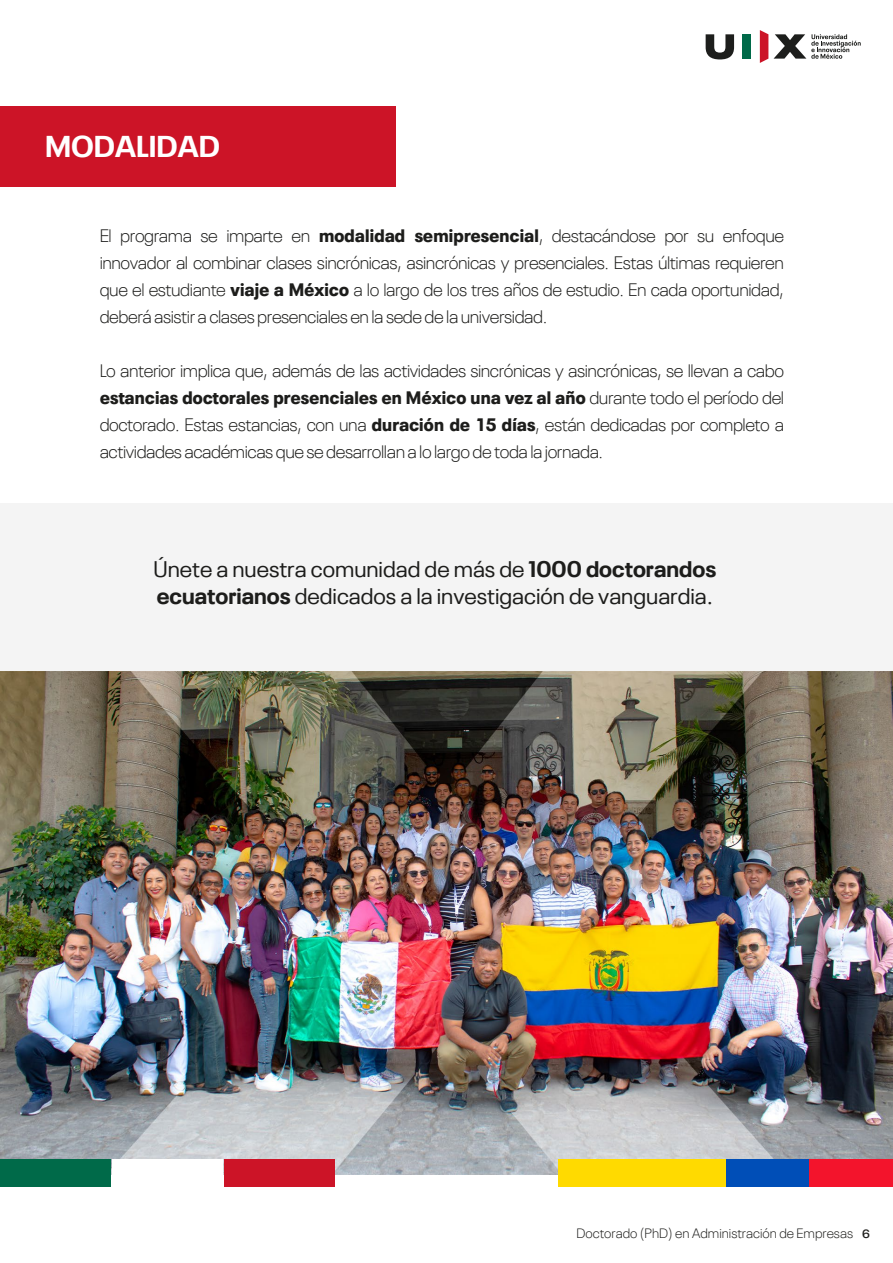
<style>
.page{position:relative;width:893px;height:1263px;background:#fff}
.page>*{position:absolute;margin:0;border:0;box-sizing:border-box;transform-origin:0 0}
.t1{font:700 30px "Neue Plak";color:#fff}
.t2{font:22.5px/27px "Neue Plak";color:#1d1d1b}
.t3{font:300 18px/27px "Neue Plak";letter-spacing:-.025em;color:#1d1d1b;text-align:justify}
.t4{font:900 18px "Neue Plak Text";letter-spacing:-.025em;color:#1d1d1b}
.t5{font:300 13.5px "Neue Plak";color:#1d1d1b}
.s1{font-family:"Neue Plak Text";font-weight:900}
.s2{font-family:"Neue Plak";font-weight:300}
.s3{font-weight:700}
.s4{font-weight:600;font-size:12px}
</style>
<div class="page">
<div style="left:0;top:504px;width:893px;height:669px;background:#f4f4f4"></div>
<div style="left:0;top:106px;width:395px;height:81px;background:#cc1427"></div>
<svg style="left:706px;top:34px;width:28px;height:25px"></svg>
<div style="left:743px;top:34px;width:8px;height:25px;background:#006a49"></div>
<svg style="left:760px;top:30px;width:8px;height:33px"></svg>
<svg style="left:774px;top:34px;width:87px;height:25px"></svg>
<img style="left:0;top:671px;width:893px;height:503px">
<div style="left:725px;top:1160px;width:84px;height:27px;background:#004eb7"></div>
<div style="left:809px;top:1160px;width:83px;height:27px;background:#f3142c"></div>
<div style="left:558px;top:1160px;width:167px;height:27px;background:#ffda00"></div>
<div style="left:0;top:1159px;width:110px;height:27px;background:#006a49"></div>
<div style="left:112px;top:1159px;width:110px;height:27px;background:#fff"></div>
<div style="left:224px;top:1159px;width:110px;height:27px;background:#cc1427"></div>
<h1 class="t1" style="left:45px;top:122px;width:176px">MODALIDAD</h1>
<p class="t3" style="left:100px;top:220px;width:686px">El programa se imparte en <span class="s1">modalidad semipresencial</span>, destacándose por su enfoque innovador al combinar clases sincrónicas, asincrónicas y presenciales. Estas últimas requieren que el estudiante <span class="s1">viaje a México</span> a lo largo de los tres años de estudio. En cada oportunidad, deberá asistir a clases presenciales en la sede de la universidad.</p>
<p class="t3" style="left:100px;top:355px;width:686px">Lo anterior implica que, además de las actividades sincrónicas y asincrónicas, se llevan a cabo</p>
<p class="t4" style="left:100px;top:382px;width:686px">estancias doctorales presenciales en México una vez al año <span class="s2">durante todo el período del</span></p>
<p class="t3" style="left:100px;top:409px;width:686px">doctorado. Estas estancias, con una <span class="s1">duración de 15 días</span>, están dedicadas por completo a actividades académicas que se desarrollan a lo largo de toda la jornada.</p>
<p class="t2" style="left:153px;top:553px;width:564px">Únete a nuestra comunidad de más de <span class="s3">1000 doctorandos ecuatorianos</span> dedicados a la investigación de vanguardia.</p>
<p class="t5" style="left:576px;top:1223px;width:295px">Doctorado (PhD) en Administración de Empresas <span class="s4">6</span></p>
</div>
